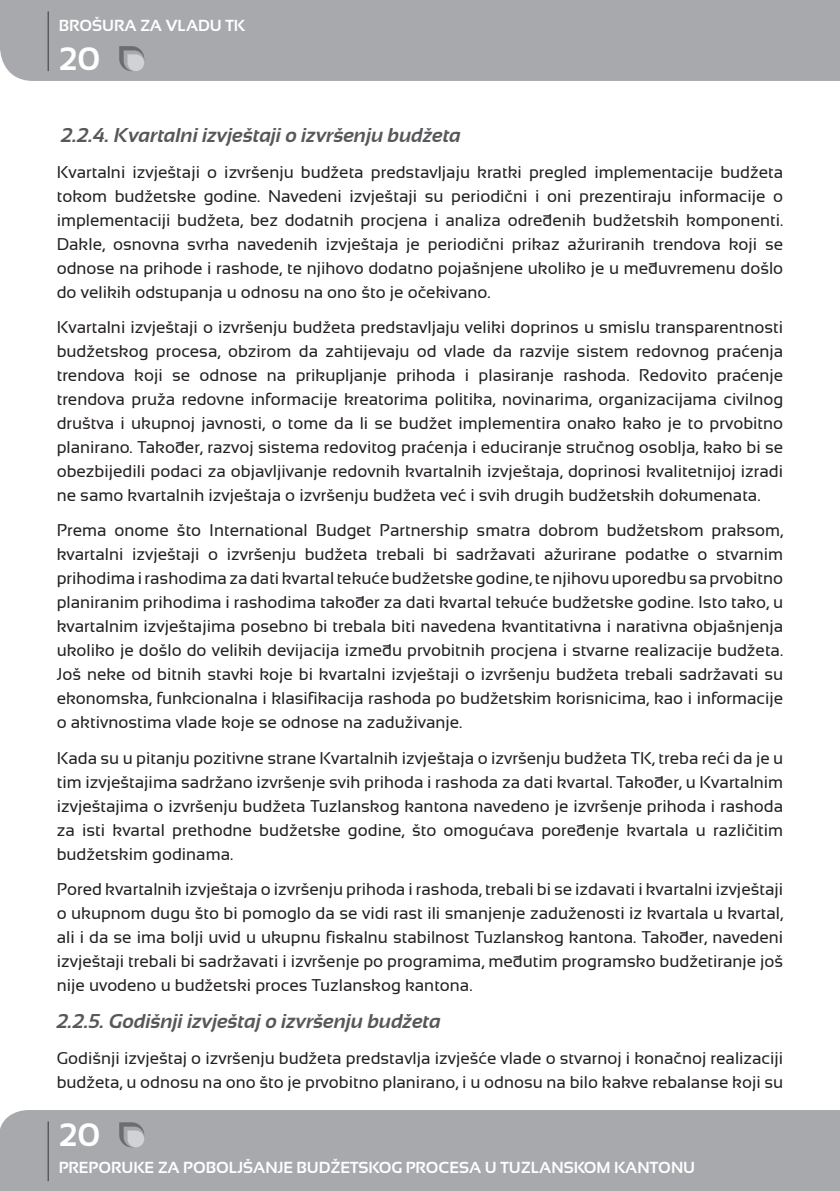
<style>
.page{position:relative;width:840px;height:1191px;background:#fff}
.page>*{position:absolute;margin:0;border:0;box-sizing:border-box;transform-origin:0 0}
.t1{font:700 32.4px "Sansation";color:#fff}
.t2{font:italic 700 20px "Sansation";color:#57585a}
.t3{font:17px/24px "Sansation";color:#231f20;text-align:justify}
.t4{font:700 16px "Sansation";color:#fff}
</style>
<div class="page">
<div style="left:0;top:1110px;width:839px;height:81px;background:#a8a9ad"></div>
<div style="left:0;top:0;width:839px;height:81px;background:#a8a9ad"></div>
<hr style="left:47px;top:11px;width:2px;height:60px;background:#57585a">
<hr style="left:47px;top:1121px;width:2px;height:60px;background:#57585a">
<svg style="left:119px;top:46px;width:25px;height:25px"></svg>
<svg style="left:119px;top:1122px;width:25px;height:25px"></svg>
<p class="t4" style="left:59px;top:16px;width:188px">BROŠURA ZA VLADU TK</p>
<h1 class="t1" style="left:59px;top:40px;width:43px">20</h1>
<p class="t2" style="left:61px;top:124px;width:401px">2.2.4. Kvartalni izvještaji o izvršenju budžeta</p>
<p class="t3" style="left:57px;top:160px;width:727px">Kvartalni izvještaji o izvršenju budžeta predstavljaju kratki pregled implementacije budžeta tokom budžetske godine. Navedeni izvještaji su periodični i oni prezentiraju informacije o implementaciji budžeta, bez dodatnih procjena i analiza određenih budžetskih komponenti.<br>Dakle, osnovna svrha navedenih izvještaja je periodični prikaz ažuriranih trendova koji se odnose na prihode i rashode, te njihovo dodatno pojašnjene ukoliko je u međuvremenu došlo do velikih odstupanja u odnosu na ono što je očekivano.</p>
<p class="t3" style="left:57px;top:315px;width:727px">Kvartalni izvještaji o izvršenju budžeta predstavljaju veliki doprinos u smislu transparentnosti budžetskog procesa, obzirom da zahtijevaju od vlade da razvije sistem redovnog praćenja trendova koji se odnose na prikupljanje prihoda i plasiranje rashoda. Redovito praćenje trendova pruža redovne informacije kreatorima politika, novinarima, organizacijama civilnog društva i ukupnoj javnosti, o tome da li se budžet implementira onako kako je to prvobitno planirano. Također, razvoj sistema redovitog praćenja i educiranje stručnog osoblja, kako bi se obezbijedili podaci za objavljivanje redovnih kvartalnih izvještaja, doprinosi kvalitetnijoj izradi ne samo kvartalnih izvještaja o izvršenju budžeta već i svih drugih budžetskih dokumenata.</p>
<p class="t3" style="left:57px;top:518px;width:727px">Prema onome što International Budget Partnership smatra dobrom budžetskom praksom, kvartalni izvještaji o izvršenju budžeta trebali bi sadržavati ažurirane podatke o stvarnim prihodima i rashodima za dati kvartal tekuće budžetske godine, te njihovu uporedbu sa prvobitno planiranim prihodima i rashodima također za dati kvartal tekuće budžetske godine. Isto tako, u kvartalnim izvještajima posebno bi trebala biti navedena kvantitativna i narativna objašnjenja ukoliko je došlo do velikih devijacija između prvobitnih procjena i stvarne realizacije budžeta.<br>Još neke od bitnih stavki koje bi kvartalni izvještaji o izvršenju budžeta trebali sadržavati su ekonomska, funkcionalna i klasifikacija rashoda po budžetskim korisnicima, kao i informacije o aktivnostima vlade koje se odnose na zaduživanje.</p>
<p class="t3" style="left:57px;top:746px;width:727px">Kada su u pitanju pozitivne strane Kvartalnih izvještaja o izvršenju budžeta TK, treba reći da je u tim izvještajima sadržano izvršenje svih prihoda i rashoda za dati kvartal. Također, u Kvartalnim izvještajima o izvršenju budžeta Tuzlanskog kantona navedeno je izvršenje prihoda i rashoda za isti kvartal prethodne budžetske godine, što omogućava poređenje kvartala u različitim budžetskim godinama.</p>
<p class="t3" style="left:57px;top:877px;width:727px">Pored kvartalnih izvještaja o izvršenju prihoda i rashoda, trebali bi se izdavati i kvartalni izvještaji o ukupnom dugu što bi pomoglo da se vidi rast ili smanjenje zaduženosti iz kvartala u kvartal, ali i da se ima bolji uvid u ukupnu fiskalnu stabilnost Tuzlanskog kantona. Također, navedeni izvještaji trebali bi sadržavati i izvršenje po programima, međutim programsko budžetiranje još nije uvodeno u budžetski proces Tuzlanskog kantona.</p>
<p class="t2" style="left:57px;top:1010px;width:386px">2.2.5. Godišnji izvještaj o izvršenju budžeta</p>
<p class="t3" style="left:57px;top:1045px;width:727px">Godišnji izvještaj o izvršenju budžeta predstavlja izvješće vlade o stvarnoj i konačnoj realizaciji budžeta, u odnosu na ono što je prvobitno planirano, i u odnosu na bilo kakve rebalanse koji su</p>
<h1 class="t1" style="left:59px;top:1116px;width:43px">20</h1>
<p class="t4" style="left:59px;top:1158px;width:637px">PREPORUKE ZA POBOLJŠANJE BUDŽETSKOG PROCESA U TUZLANSKOM KANTONU</p>
</div>
